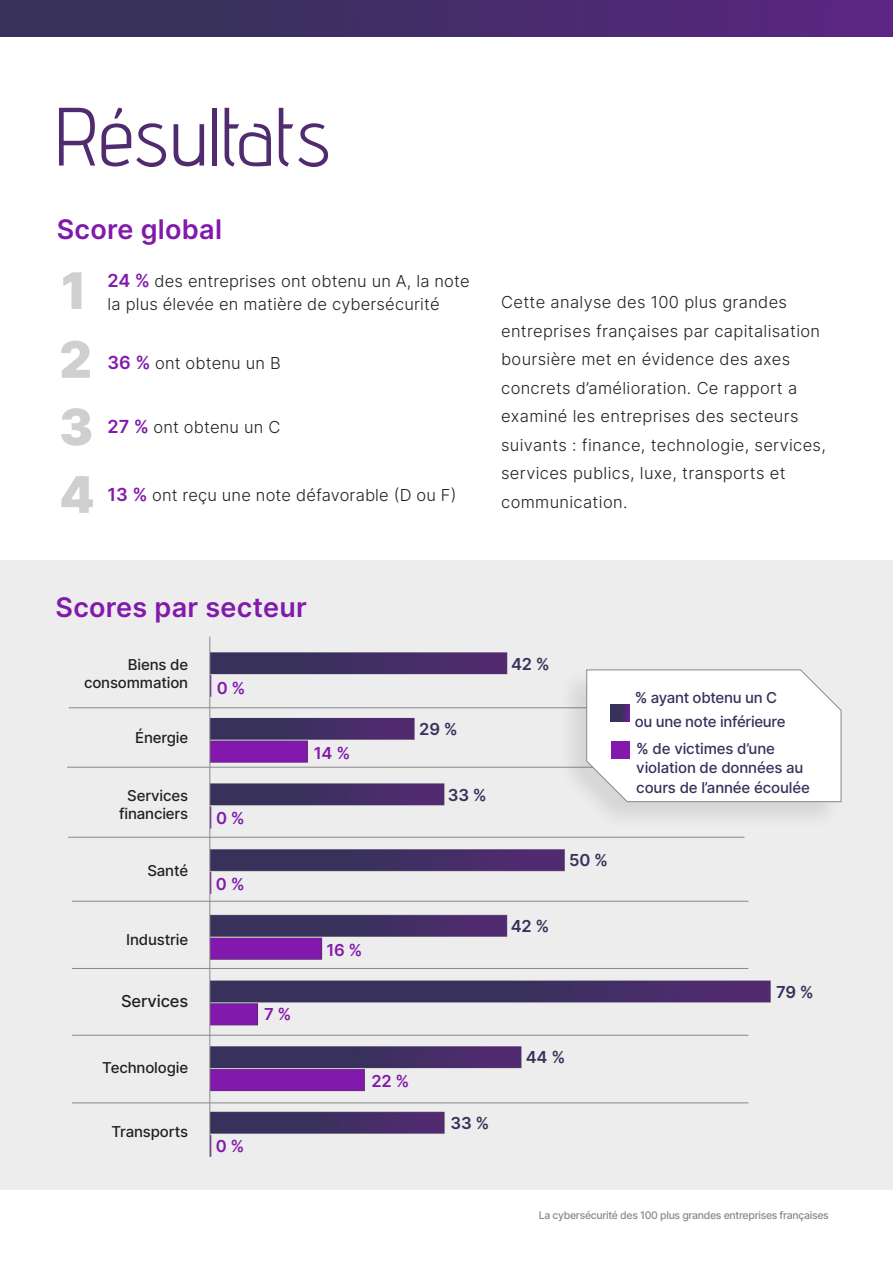
<style>
.page{position:relative;width:893px;height:1263px;background:#fff}
.page>*{position:absolute;margin:0;border:0;box-sizing:border-box;transform-origin:0 0}
.t1{font:82.5px "Advent Pro";letter-spacing:.015em;color:#512b70}
.t2{font:900 50.4px "Inter";color:#cfcfcf}
.t3{font:600 27px "Inter";letter-spacing:.01em;color:#8219ac}
.t4{font:300 16.5px/28.5px "Inter";letter-spacing:.02em;color:#231f20}
.t5{font:600 16.5px "Inter";letter-spacing:-.01em;color:#37315b}
.t6{font:600 16.5px "Inter";color:#8219ac}
.t7{font:500 16.5px "Inter";letter-spacing:-.01em;color:#231f20}
.t8{font:500 15px/19.5px "Inter";letter-spacing:-.01em;color:#37315b}
.t9{font:500 15px/18px "Inter";letter-spacing:-.01em;color:#231f20;text-align:right}
.t10{font:500 10.5px "Inter";letter-spacing:-.03em;color:#888}
.s1{font-weight:600;font-size:18px;color:#8219ac}
.s2{font-weight:600}
</style>
<div class="page">
<div style="left:0;top:560px;width:893px;height:630px;background:#ededed"></div>
<img style="left:210px;top:652px;width:561px;height:505px">
<hr style="left:69px;top:707px;width:676px;height:1px;background:#888">
<hr style="left:68px;top:767px;width:675px;height:1px;background:#888">
<hr style="left:69px;top:837px;width:675px;height:1px;background:#888">
<hr style="left:72px;top:901px;width:676px;height:1px;background:#888">
<hr style="left:72px;top:968px;width:676px;height:1px;background:#888">
<hr style="left:72px;top:1035px;width:676px;height:1px;background:#888">
<hr style="left:72px;top:1102px;width:676px;height:1px;background:#888">
<hr style="left:210px;top:637px;width:1px;height:519px;background:#888">
<div style="left:558px;top:668px;width:285px;height:162px;background:#231f20;opacity:.11"></div>
<svg style="left:586px;top:669px;width:255px;height:133px;background:#fbfbfb"></svg>
<svg style="left:610px;top:704px;width:19px;height:18px"></svg>
<div style="left:610px;top:741px;width:19px;height:18px;background:#8219ac"></div>
<div style="left:0;top:0;width:893px;height:36px;background:linear-gradient(to right,#303354,#5a2681)"></div>
<p class="t1" style="left:56px;top:86px;width:276px">Résultats</p>
<p class="t3" style="left:57px;top:209px;width:167px">Score global</p>
<p class="t2" style="left:61px;top:252px;width:27px">1</p>
<p class="t2" style="left:59px;top:321px;width:34px">2</p>
<p class="t2" style="left:59px;top:388px;width:35px">3</p>
<p class="t2" style="left:59px;top:456px;width:37px">4</p>
<p class="t4" style="left:108px;top:270px;width:364px;line-height:22.5px"><span class="s1">24 %</span> des entreprises ont obtenu un A, la note la plus élevée en matière de cybersécurité</p>
<p class="t4" style="left:108px;top:348px;width:175px"><span class="s1">36 %</span> ont obtenu un B</p>
<p class="t4" style="left:108px;top:413px;width:174px"><span class="s1">27 %</span> ont obtenu un C</p>
<p class="t4" style="left:108px;top:480px;width:350px"><span class="s1">13 %</span> ont reçu une note défavorable (D ou F)</p>
<p class="t4" style="left:501px;top:288px;width:326px">Cette analyse des 100 plus grandes entreprises françaises par capitalisation boursière met en évidence des axes concrets d’amélioration. Ce rapport a examiné les entreprises des secteurs suivants : finance, technologie, services, services publics, luxe, transports et communication.</p>
<p class="t3" style="left:56px;top:587px;width:253px">Scores par secteur</p>
<p class="t9" style="left:84px;top:655px;width:106px">Biens de consommation</p>
<p class="t6" style="left:217px;top:675px;width:30px">0%</p>
<p class="t9" style="left:135px;top:728px;width:55px">Énergie</p>
<p class="t9" style="left:119px;top:786px;width:71px;text-align:center">Services financiers</p>
<p class="t6" style="left:216px;top:805px;width:30px">0%</p>
<p class="t6" style="left:314px;top:740px;width:38px">14 %</p>
<p class="t9" style="left:147px;top:862px;width:42px">Santé</p>
<p class="t6" style="left:216px;top:872px;width:30px">0%</p>
<p class="t5" style="left:419px;top:716px;width:40px">29 %</p>
<p class="t5" style="left:448px;top:783px;width:41px">33 %</p>
<p class="t9" style="left:126px;top:930px;width:64px">Industrie</p>
<p class="t7" style="left:121px;top:989px;width:69px">Services</p>
<p class="t9" style="left:102px;top:1058px;width:87px">Technologie</p>
<p class="t9" style="left:111px;top:1122px;width:78px">Transports</p>
<p class="t6" style="left:264px;top:1001px;width:29px">7%</p>
<p class="t6" style="left:216px;top:1134px;width:30px">0%</p>
<p class="t6" style="left:326px;top:937px;width:38px">16 %</p>
<p class="t6" style="left:371px;top:1069px;width:40px">22 %</p>
<p class="t5" style="left:450px;top:1111px;width:41px">33 %</p>
<p class="t5" style="left:511px;top:651px;width:40px">42 %</p>
<p class="t5" style="left:511px;top:913px;width:40px">42 %</p>
<p class="t5" style="left:569px;top:847px;width:40px">50 %</p>
<p class="t5" style="left:526px;top:1044px;width:41px">44 %</p>
<p class="t8" style="left:635px;top:685px;width:152px;line-height:24px"><span class="s2">%</span> ayant obtenu un C ou une note inférieure</p>
<p class="t8" style="left:636px;top:738px;width:175px"><span class="s2">%</span> de victimes d’une violation de données au cours de l’année écoulée</p>
<p class="t5" style="left:776px;top:980px;width:39px">79 %</p>
<p class="t10" style="left:539px;top:1207px;width:291px">La cybersécurité des 100 plus grandes entreprises françaises</p>
</div>
